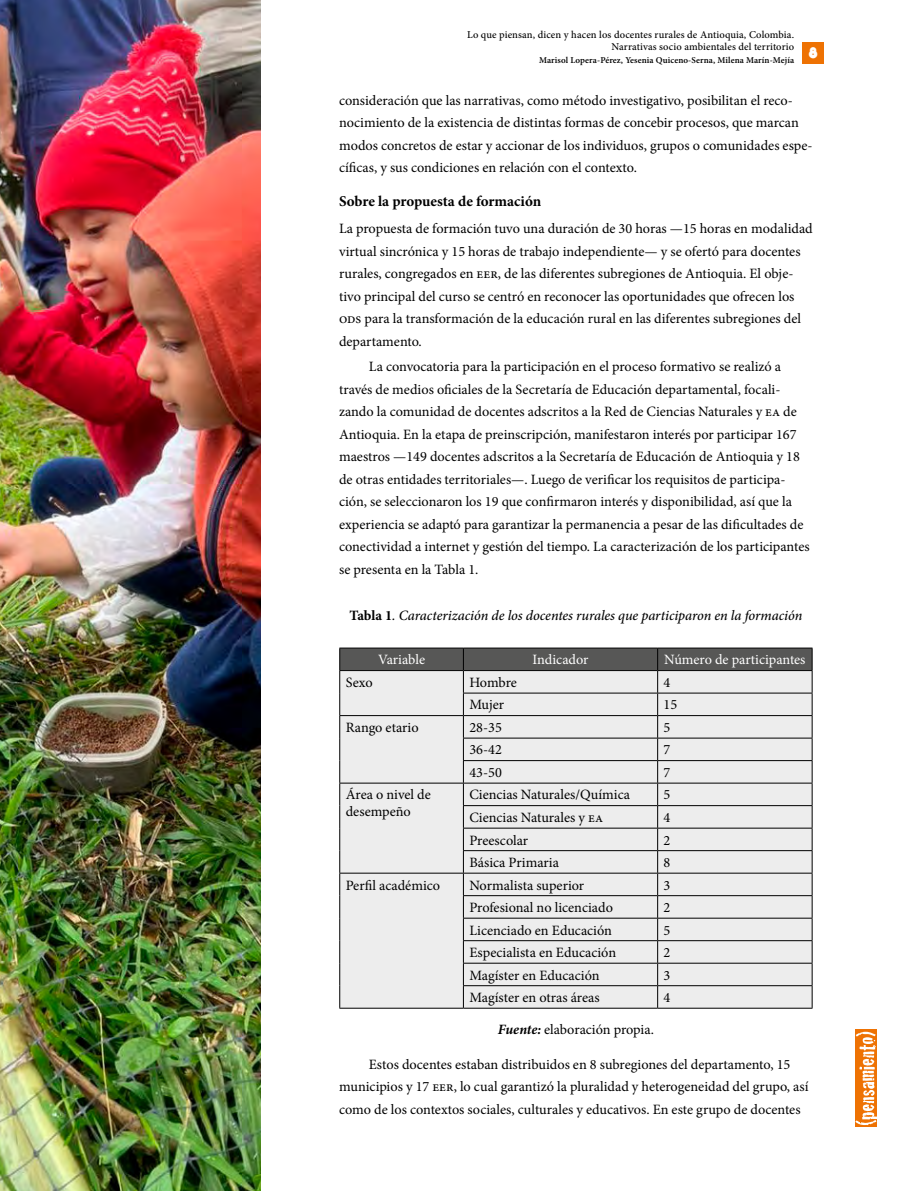
<style>
.page{position:relative;width:915px;height:1191px;background:#fff}
.page>*{position:absolute;margin:0;border:0;box-sizing:border-box;transform-origin:0 0}
.T3{font:700 15px "Minion Pro";color:#000}
.t1{font:800 15px "DOCK11";color:#fff}
.texto_corrido{font:14.25px/22.5px "Minion Pro";color:#000}
.texto_sin_Sangrar{font:14.25px/22.5px "Minion Pro";color:#000}
.Tx_Tabla_Normal{font:14.25px/16.5px "Minion Pro";color:#000}
.tit_grafi{font:italic 500 14.25px "Minion Pro";letter-spacing:-.005em;color:#000}
.Tx_tabla_cabecera{font:14.25px "Minion Pro";letter-spacing:-.005em;color:#fff}
.Titulos_tablas_graficas{font:14.25px "Minion Pro";color:#000}
.t2{font:500 10.5px/12.6px "Minion Pro";letter-spacing:.01em;color:#000;text-align:right}
.t3{font:600 9px "Minion Pro";letter-spacing:.01em;color:#000}
.s1{font-weight:700;font-style:normal}
.s2{font-weight:700;font-style:italic}
</style>
<div class="page">
<hr style="left:339px;top:647px;width:124px;height:1px;background:#000">
<hr style="left:463px;top:647px;width:194px;height:1px;background:#000">
<hr style="left:657px;top:647px;width:155px;height:1px;background:#000">
<hr style="left:339px;top:1007px;width:124px;height:1px;background:#000">
<svg style="left:339px;top:648px;width:473px;height:359px;background:#dadad9"></svg>
<hr style="left:463px;top:1007px;width:194px;height:1px;background:#000">
<hr style="left:657px;top:1007px;width:155px;height:1px;background:#000">
<img style="left:0;top:0;width:260px;height:1191px">
<div style="left:802px;top:42px;width:21px;height:21px;background:#ee7203"></div>
<div style="left:855px;top:1029px;width:21px;height:98px;background:#ee7203"></div>
<svg style="left:855px;top:1031px;width:21px;height:94px"></svg>
<p class="t2" style="left:467px;top:28px;width:328px">Lo que piensan, dicen y hacen los docentes rurales de Antioquia, Colombia.<br>Narrativas socio ambientales del territorio</p>
<p class="t3" style="left:539px;top:54px;width:256px">Marisol Lopera-Pérez, Yesenia Quiceno-Serna, Milena Marín-Mejía</p>
<p class="t1" style="left:809px;top:46px;width:10px">8</p>
<p class="texto_corrido" style="left:339px;top:89px;width:475px">consideración que las narrativas, como método investigativo, posibilitan el reco&shy;nocimiento de la existencia de distintas formas de concebir procesos, que marcan modos concretos de estar y accionar de los individuos, grupos o comunidades espe&shy;cíficas, y sus condiciones en relación con el contexto.</p>
<p class="T3" style="left:339px;top:191px;width:204px">Sobre la propuesta de formación</p>
<p class="texto_sin_Sangrar" style="left:339px;top:217px;width:475px">La propuesta de formación tuvo una duración de 30 horas —15 horas en modalidad virtual sincrónica y 15 horas de trabajo independiente— y se ofertó para docentes rurales, congregados en eer, de las diferentes subregiones de Antioquia. El obje&shy;tivo principal del curso se centró en reconocer las oportunidades que ofrecen los ods para la transformación de la educación rural en las diferentes subregiones del departamento.</p>
<p class="texto_corrido" style="left:339px;top:355px;width:472px;text-indent:30px">La convocatoria para la participación en el proceso formativo se realizó a través de medios oficiales de la Secretaría de Educación departamental, focali&shy;zando la comunidad de docentes adscritos a la Red de Ciencias Naturales y ea de Antioquia. En la etapa de preinscripción, manifestaron interés por participar 167 maestros —149 docentes adscritos a la Secretaría de Educación de Antioquia y 18 de otras entidades territoriales—. Luego de verificar los requisitos de participa&shy;ción, se seleccionaron los 19 que confirmaron interés y disponibilidad, así que la experiencia se adaptó para garantizar la permanencia a pesar de las dificultades de conectividad a internet y gestión del tiempo. La caracterización de los participantes se presenta en la Tabla 1.</p>
<p class="tit_grafi" style="left:349px;top:606px;width:454px"><span class="s1">Tabla 1</span>. Caracterización de los docentes rurales que participaron en la formación</p>
<p class="Tx_tabla_cabecera" style="left:378px;top:650px;width:48px">Variable</p>
<p class="Tx_tabla_cabecera" style="left:532px;top:650px;width:57px">Indicador</p>
<p class="Tx_tabla_cabecera" style="left:664px;top:650px;width:143px">Número de participantes</p>
<p class="Tx_Tabla_Normal" style="left:345px;top:674px;width:28px">Sexo</p>
<p class="Tx_Tabla_Normal" style="left:469px;top:674px;width:49px">Hombre</p>
<p class="Tx_Tabla_Normal" style="left:663px;top:674px;width:8px">4</p>
<p class="Tx_Tabla_Normal" style="left:469px;top:696px;width:36px">Mujer</p>
<p class="Tx_Tabla_Normal" style="left:663px;top:696px;width:15px">15</p>
<p class="Tx_Tabla_Normal" style="left:345px;top:719px;width:74px">Rango etario</p>
<p class="Tx_Tabla_Normal" style="left:469px;top:719px;width:34px">28-35</p>
<p class="Tx_Tabla_Normal" style="left:663px;top:719px;width:8px">5</p>
<p class="Tx_Tabla_Normal" style="left:469px;top:741px;width:34px">36-42</p>
<p class="Tx_Tabla_Normal" style="left:663px;top:741px;width:8px">7</p>
<p class="Tx_Tabla_Normal" style="left:469px;top:764px;width:34px">43-50</p>
<p class="Tx_Tabla_Normal" style="left:663px;top:764px;width:8px">7</p>
<p class="Tx_Tabla_Normal" style="left:345px;top:786px;width:86px">Área o nivel de desempeño</p>
<p class="Tx_Tabla_Normal" style="left:469px;top:786px;width:162px">Ciencias Naturales/Química</p>
<p class="Tx_Tabla_Normal" style="left:663px;top:786px;width:8px">5</p>
<p class="Tx_Tabla_Normal" style="left:469px;top:809px;width:135px">Ciencias Naturales y ea</p>
<p class="Tx_Tabla_Normal" style="left:663px;top:809px;width:8px">4</p>
<p class="Tx_Tabla_Normal" style="left:469px;top:831px;width:60px">Preescolar</p>
<p class="Tx_Tabla_Normal" style="left:663px;top:831px;width:8px">2</p>
<p class="Tx_Tabla_Normal" style="left:469px;top:854px;width:91px">Básica Primaria</p>
<p class="Tx_Tabla_Normal" style="left:663px;top:854px;width:8px">8</p>
<p class="Tx_Tabla_Normal" style="left:345px;top:876px;width:96px">Perfil académico</p>
<p class="Tx_Tabla_Normal" style="left:469px;top:876px;width:116px">Normalista superior</p>
<p class="Tx_Tabla_Normal" style="left:663px;top:876px;width:8px">3</p>
<p class="Tx_Tabla_Normal" style="left:469px;top:899px;width:145px">Profesional no licenciado</p>
<p class="Tx_Tabla_Normal" style="left:663px;top:899px;width:8px">2</p>
<p class="Tx_Tabla_Normal" style="left:469px;top:921px;width:144px">Licenciado en Educación</p>
<p class="Tx_Tabla_Normal" style="left:663px;top:921px;width:8px">5</p>
<p class="Tx_Tabla_Normal" style="left:469px;top:944px;width:148px">Especialista en Educación</p>
<p class="Tx_Tabla_Normal" style="left:663px;top:944px;width:8px">2</p>
<p class="Tx_Tabla_Normal" style="left:469px;top:966px;width:132px">Magíster en Educación</p>
<p class="Tx_Tabla_Normal" style="left:663px;top:966px;width:8px">3</p>
<p class="Tx_Tabla_Normal" style="left:469px;top:989px;width:132px">Magíster en otras áreas</p>
<p class="Tx_Tabla_Normal" style="left:663px;top:989px;width:8px">4</p>
<p class="Titulos_tablas_graficas" style="left:497px;top:1019px;width:157px"><span class="s2">Fuente:</span> elaboración propia.</p>
<p class="texto_corrido" style="left:339px;top:1053px;width:471px;text-indent:30px">Estos docentes estaban distribuidos en 8 subregiones del departamento, 15 municipios y 17 eer, lo cual garantizó la pluralidad y heterogeneidad del grupo, así como de los contextos sociales, culturales y educativos. En este grupo de docentes</p>
</div>
